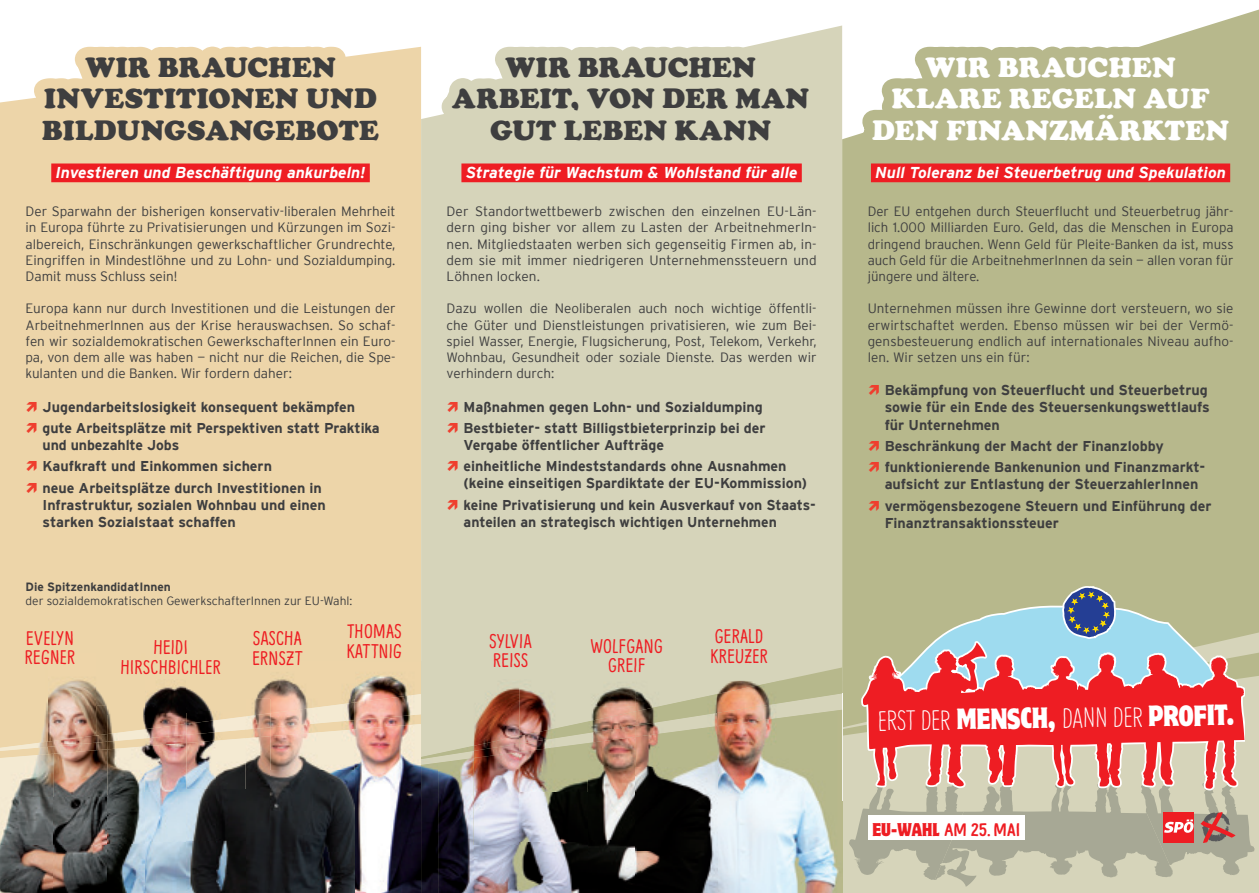
<style>
.page{position:relative;width:1259px;height:893px;background:#fff}
.page>*{position:absolute;margin:0;border:0;box-sizing:border-box;transform-origin:0 0}
.t1{font:900 28.5px/31.5px "Cooper";letter-spacing:.015em;color:#3e3e3f;text-align:center}
.t2{font:900 28.5px/31.5px "Cooper";letter-spacing:.015em;color:#fff;text-align:center}
.t3{font:300 27.75px "Supernettcn";color:#fff}
.t4{font:19.5px/19.5px "Supernettcn";letter-spacing:.02em;color:#ee1d23}
.t5{font:700 18px "Supernettcn";color:#ee1d23}
.t6{font:italic 700 15.75px "Interstate";color:#fff}
.t7{font:700 14.25px/21.3px "Interstate";color:#3e3e3f}
.t8{font:300 13.5px/16.2px "Interstate";color:#3e3e3f;text-align:justify}
.t9{font:300 12px "Interstate";color:#3e3e3f}
.t10{font:700 12px "Interstate";color:#3e3e3f}
.s1{font-family:"Motter Corpus Std";font-weight:400;font-stretch:condensed;font-size:26.1px}
.s2{font-family:"Motter Corpus Std";font-weight:400;font-stretch:condensed;font-size:16.5px}
</style>
<div class="page">
<div style="left:0;top:47px;width:421px;height:539px;background:#edd5a9"></div>
<div style="left:421px;top:26px;width:421px;height:560px;background:#d6d4ba"></div>
<div style="left:842px;top:10px;width:417px;height:576px;background:#b7b88c"></div>
<img style="left:0;top:586px;width:1259px;height:307px">
<div style="left:868px;top:815px;width:156px;height:25px;background:#fff"></div>
<div style="left:13px;top:46px;width:394px;height:480px;background:#edd5a9"></div>
<svg style="left:422px;top:26px;width:415px;height:484px;background:#d9d0b9"></svg>
<svg style="left:843px;top:10px;width:395px;height:516px;background:#beb892"></svg>
<h1 class="t1" style="left:42px;top:51px;width:338px">WIR BRAUCHEN<br>INVESTITIONEN UND<br>BILDUNGSANGEBOTE</h1>
<h1 class="t2" style="left:872px;top:51px;width:358px">WIR BRAUCHEN<br>KLARE REGELN AUF<br>DEN FINANZMÄRKTEN</h1>
<h1 class="t1" style="left:452px;top:51px;width:358px">WIR BRAUCHEN<br>ARBEIT, VON DER MAN<br>GUT LEBEN KANN</h1>
<p class="t6" style="left:56px;top:164px;width:311px">Investieren und Beschäftigung ankurbeln!</p>
<p class="t8" style="left:26px;top:203px;width:371px">Der Sparwahn der bisherigen konservativ-liberalen Mehrheit in Europa führte zu Privatisierungen und Kürzungen im Sozi&shy;albereich, Einschränkungen gewerkschaftlicher Grundrechte, Eingriffen in Mindestlöhne und zu Lohn- und Sozialdumping.<br>Damit muss Schluss sein!</p>
<p class="t8" style="left:26px;top:300px;width:371px">Europa kann nur durch Investitionen und die Leistungen der ArbeitnehmerInnen aus der Krise herauswachsen. So schaf&shy;fen wir sozialdemokratischen GewerkschafterInnen ein Euro&shy;pa, von dem alle was haben — nicht nur die Reichen, die Spe&shy;kulanten und die Banken. Wir fordern daher:</p>
<p class="t7" style="left:43px;top:396px;width:339px">Jugendarbeitslosigkeit konsequent bekämpfen gute Arbeitsplätze mit Perspektiven statt Praktika</p>
<p class="t7" style="left:43px;top:434px;width:281px">und unbezahlte Jobs<br>Kaufkraft und Einkommen sichern<br>neue Arbeitsplätze durch Investitionen in</p>
<p class="t7" style="left:43px;top:496px;width:285px;line-height:17.1px">Infrastruktur, sozialen Wohnbau und einen starken Sozialstaat schaffen</p>
<p class="t10" style="left:26px;top:580px;width:147px">Die SpitzenkandidatInnen</p>
<p class="t9" style="left:26px;top:594px;width:328px">der sozialdemokratischen GewerkschafterInnen zur EU-Wahl:</p>
<p class="t6" style="left:466px;top:164px;width:333px">Strategie für Wachstum &amp; Wohlstand für alle</p>
<p class="t8" style="left:446px;top:203px;width:371px">Der Standortwettbewerb zwischen den einzelnen EU-Län&shy;dern ging bisher vor allem zu Lasten der ArbeitnehmerIn&shy;nen. Mitgliedstaaten werben sich gegenseitig Firmen ab, in&shy;dem sie mit immer niedrigeren Unternehmenssteuern und Löhnen locken.</p>
<p class="t8" style="left:446px;top:300px;width:371px">Dazu wollen die Neoliberalen auch noch wichtige öffentli&shy;che Güter und Dienstleistungen privatisieren, wie zum Bei&shy;spiel Wasser, Energie, Flugsicherung, Post, Telekom, Verkehr, Wohnbau, Gesundheit oder soziale Dienste. Das werden wir verhindern durch:</p>
<p class="t7" style="left:463px;top:396px;width:304px">Maßnahmen gegen Lohn- und Sozialdumping<br>Bestbieter- statt Billigstbieterprinzip bei der</p>
<p class="t7" style="left:463px;top:434px;width:324px">Vergabe öffentlicher Aufträge<br>einheitliche Mindeststandards ohne Ausnahmen</p>
<p class="t7" style="left:463px;top:473px;width:354px">(keine einseitigen Spardiktate der EU-Kommission) keine Privatisierung und kein Ausverkauf von Staats-</p>
<p class="t7" style="left:463px;top:511px;width:315px">anteilen an strategisch wichtigen Unternehmen</p>
<h3 class="t4" style="left:25px;top:627px;width:52px">EVELYN<br>REGNER</h3>
<h3 class="t4" style="left:121px;top:637px;width:102px;text-align:center">HEIDI<br>HIRSCHBICHLER</h3>
<h3 class="t4" style="left:252px;top:628px;width:51px">SASCHA<br>ERNSZT</h3>
<h3 class="t4" style="left:347px;top:621px;width:56px">THOMAS<br>KATTNIG</h3>
<h3 class="t4" style="left:489px;top:630px;width:44px">SYLVIA<br>REISS</h3>
<h3 class="t4" style="left:590px;top:636px;width:74px;text-align:center">WOLFGANG<br>GREIF</h3>
<h3 class="t4" style="left:710px;top:626px;width:59px">GERALD<br>KREUZER</h3>
<p class="t6" style="left:875px;top:164px;width:352px">Null Toleranz bei Steuerbetrug und Spekulation</p>
<p class="t8" style="left:867px;top:203px;width:367px">Der EU entgehen durch Steuerflucht und Steuerbetrug jähr&shy;lich 1.000 Milliarden Euro. Geld, das die Menschen in Europa dringend brauchen. Wenn Geld für Pleite-Banken da ist, muss auch Geld für die ArbeitnehmerInnen da sein — allen voran für jüngere und ältere.</p>
<p class="t8" style="left:867px;top:300px;width:367px">Unternehmen müssen ihre Gewinne dort versteuern, wo sie erwirtschaftet werden. Ebenso müssen wir bei der Vermö&shy;gensbesteuerung endlich auf internationales Niveau aufho&shy;len. Wir setzen uns ein für:</p>
<p class="t7" style="left:884px;top:382px;width:327px;line-height:17.1px">Bekämpfung von Steuerflucht und Steuerbetrug sowie für ein Ende des Steuersenkungswettlaufs für Unternehmen</p>
<p class="t7" style="left:884px;top:435px;width:322px">Beschränkung der Macht der Finanzlobby funktionierende Bankenunion und Finanzmarkt-</p>
<p class="t7" style="left:884px;top:474px;width:328px">aufsicht zur Entlastung der SteuerzahlerInnen vermögensbezogene Steuern und Einführung der</p>
<p class="t7" style="left:884px;top:512px;width:176px">Finanztransaktionssteuer</p>
<h2 class="t3" style="left:878px;top:703px;width:357px;rotate:-1deg">ERST DER <span class="s1">MENSCH,</span> DANN DER <span class="s1">PROFIT.</span></h2>
<h3 class="t5" style="left:872px;top:817px;width:149px"><span class="s2">EU-WAHL</span> AM 25. MAI</h3>
</div>
